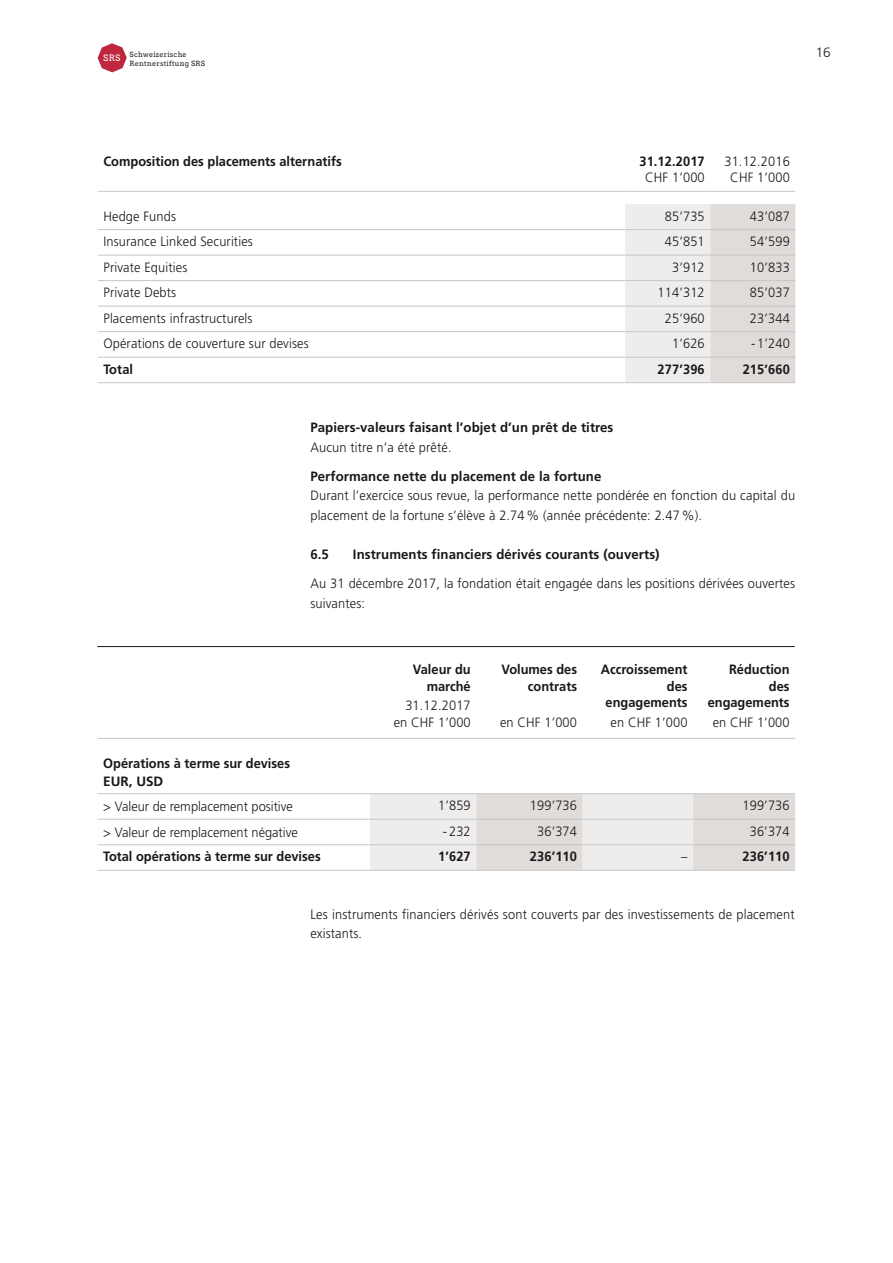
<style>
.page{position:relative;width:893px;height:1263px;background:#fff}
.page>*{position:absolute;margin:0;border:0;box-sizing:border-box;transform-origin:0 0}
.t1{font:300 13.5px/19.5px "Frutiger LT";letter-spacing:.01em;color:#1a171c;scale:.95 1}
.t2{font:700 13.5px/16.5px "Frutiger LT";color:#1a171c;text-align:right;scale:.95 1}
.t3{font:700 13.5px "Frutiger LT";color:#1a171c}
.t4{font:300 13.5px "Frutiger LT";letter-spacing:.01em;color:#1a171c}
.t5{font:8.85px "Arvo";color:#fff}
.t6{font:7.2px "Arvo";letter-spacing:.03em;color:#1b1d1d}
</style>
<div class="page">
<svg style="left:98px;top:43px;width:29px;height:29px"></svg>
<svg style="left:625px;top:204px;width:170px;height:178px;background:#e6e4e2"></svg>
<hr style="left:98px;top:191px;width:527px;height:1px;background:#c6c7c9">
<hr style="left:625px;top:191px;width:85px;height:1px;background:#c6c7c9">
<hr style="left:710px;top:191px;width:85px;height:1px;background:#c6c7c9">
<hr style="left:98px;top:229px;width:527px;height:1px;background:#c6c7c9">
<hr style="left:98px;top:255px;width:527px;height:1px;background:#c6c7c9">
<hr style="left:98px;top:306px;width:527px;height:1px;background:#c6c7c9">
<hr style="left:98px;top:280px;width:527px;height:1px;background:#c6c7c9">
<hr style="left:98px;top:331px;width:527px;height:1px;background:#c6c7c9">
<hr style="left:98px;top:357px;width:527px;height:1px;background:#c6c7c9">
<hr style="left:98px;top:382px;width:527px;height:1px;background:#c6c7c9">
<hr style="left:625px;top:229px;width:85px;height:1px;background:#c6c7c9">
<hr style="left:710px;top:229px;width:85px;height:1px;background:#c6c7c9">
<hr style="left:625px;top:255px;width:85px;height:1px;background:#c6c7c9">
<hr style="left:710px;top:255px;width:85px;height:1px;background:#c6c7c9">
<hr style="left:625px;top:280px;width:85px;height:1px;background:#c6c7c9">
<hr style="left:710px;top:280px;width:85px;height:1px;background:#c6c7c9">
<hr style="left:625px;top:306px;width:85px;height:1px;background:#c6c7c9">
<hr style="left:710px;top:306px;width:85px;height:1px;background:#c6c7c9">
<hr style="left:625px;top:331px;width:85px;height:1px;background:#c6c7c9">
<hr style="left:710px;top:331px;width:85px;height:1px;background:#c6c7c9">
<hr style="left:625px;top:357px;width:85px;height:1px;background:#c6c7c9">
<hr style="left:710px;top:357px;width:85px;height:1px;background:#c6c7c9">
<hr style="left:625px;top:382px;width:85px;height:1px;background:#c6c7c9">
<hr style="left:710px;top:382px;width:85px;height:1px;background:#c6c7c9">
<svg style="left:370px;top:794px;width:425px;height:76px;background:#e6e4e2"></svg>
<hr style="left:98px;top:738px;width:272px;height:1px;background:#c6c7c9">
<hr style="left:370px;top:738px;width:106px;height:1px;background:#c6c7c9">
<hr style="left:476px;top:738px;width:107px;height:1px;background:#c6c7c9">
<hr style="left:583px;top:738px;width:110px;height:1px;background:#c6c7c9">
<hr style="left:693px;top:738px;width:102px;height:1px;background:#c6c7c9">
<hr style="left:98px;top:793px;width:272px;height:1px;background:#c6c7c9">
<hr style="left:370px;top:793px;width:106px;height:1px;background:#c6c7c9">
<hr style="left:476px;top:793px;width:107px;height:1px;background:#c6c7c9">
<hr style="left:583px;top:793px;width:110px;height:1px;background:#c6c7c9">
<hr style="left:693px;top:793px;width:102px;height:1px;background:#c6c7c9">
<hr style="left:98px;top:819px;width:272px;height:1px;background:#c6c7c9">
<hr style="left:370px;top:819px;width:106px;height:1px;background:#c6c7c9">
<hr style="left:476px;top:819px;width:107px;height:1px;background:#c6c7c9">
<hr style="left:583px;top:819px;width:110px;height:1px;background:#c6c7c9">
<hr style="left:693px;top:819px;width:102px;height:1px;background:#c6c7c9">
<hr style="left:98px;top:844px;width:272px;height:1px;background:#c6c7c9">
<hr style="left:370px;top:844px;width:106px;height:1px;background:#c6c7c9">
<hr style="left:476px;top:844px;width:107px;height:1px;background:#c6c7c9">
<hr style="left:583px;top:844px;width:110px;height:1px;background:#c6c7c9">
<hr style="left:693px;top:844px;width:102px;height:1px;background:#c6c7c9">
<hr style="left:98px;top:870px;width:272px;height:1px;background:#c6c7c9">
<hr style="left:370px;top:870px;width:106px;height:1px;background:#c6c7c9">
<hr style="left:476px;top:870px;width:107px;height:1px;background:#c6c7c9">
<hr style="left:583px;top:870px;width:110px;height:1px;background:#c6c7c9">
<hr style="left:693px;top:870px;width:102px;height:1px;background:#c6c7c9">
<hr style="left:97px;top:646px;width:698px;height:1px;background:#1a171c">
<p class="t5" style="left:103px;top:53px;width:19px">SRS</p>
<p class="t6" style="left:130px;top:51px;width:59px">Schweizerische</p>
<p class="t4" style="left:816px;top:45px;width:16px">16</p>
<p class="t6" style="left:130px;top:59px;width:77px">Rentnerstiftung SRS</p>
<p class="t2" style="left:103px;top:153px;width:252px">Composition des placements alternatifs</p>
<p class="t2" style="left:639px;top:153px;width:70px">31.12.2017</p>
<p class="t1" style="left:645px;top:168px;width:64px">CHF 1’000</p>
<p class="t1" style="left:724px;top:153px;width:70px;line-height:16.5px;text-align:center">31.12.2016<br>CHF 1’000</p>
<p class="t1" style="left:103px;top:207px;width:78px">Hedge Funds</p>
<p class="t1" style="left:665px;top:207px;width:43px">85’735</p>
<p class="t1" style="left:750px;top:207px;width:43px">43’087</p>
<p class="t1" style="left:103px;top:232px;width:159px">Insurance Linked Securities</p>
<p class="t1" style="left:665px;top:232px;width:43px">45’851</p>
<p class="t1" style="left:750px;top:232px;width:43px">54’599</p>
<p class="t1" style="left:103px;top:258px;width:90px">Private Equities</p>
<p class="t1" style="left:672px;top:258px;width:36px">3’912</p>
<p class="t1" style="left:750px;top:258px;width:43px">10’833</p>
<p class="t1" style="left:103px;top:283px;width:78px">Private Debts</p>
<p class="t1" style="left:658px;top:283px;width:51px">114’312</p>
<p class="t1" style="left:750px;top:283px;width:43px">85’037</p>
<p class="t1" style="left:103px;top:309px;width:158px">Placements infrastructurels</p>
<p class="t1" style="left:665px;top:309px;width:43px">25’960</p>
<p class="t1" style="left:750px;top:309px;width:43px">23’344</p>
<p class="t1" style="left:103px;top:334px;width:218px">Opérations de couverture sur devises</p>
<p class="t1" style="left:672px;top:334px;width:36px">1’626</p>
<p class="t1" style="left:751px;top:334px;width:42px">- 1’240</p>
<p class="t2" style="left:103px;top:361px;width:33px">Total</p>
<p class="t2" style="left:658px;top:361px;width:51px">277’396</p>
<p class="t2" style="left:743px;top:361px;width:51px">215’660</p>
<p class="t3" style="left:310px;top:420px;width:305px">Papiers-valeurs faisant l’objet d’un prêt de titres</p>
<p class="t1" style="left:310px;top:437px;width:150px">Aucun titre n’a été prêté.</p>
<p class="t3" style="left:310px;top:468px;width:293px">Performance nette du placement de la fortune</p>
<p class="t1" style="left:310px;top:486px;width:512px">Durant l’exercice sous revue, la performance nette pondérée en fonction du capital du placement de la fortune s’élève à 2.74% (année précédente: 2.47%).</p>
<p class="t3" style="left:310px;top:546px;width:20px">6.5</p>
<p class="t3" style="left:353px;top:546px;width:308px">Instruments financiers dérivés courants (ouverts)</p>
<p class="t1" style="left:310px;top:574px;width:512px">Au 31 décembre 2017, la fondation était engagée dans les positions dérivées ouvertes suivantes:</p>
<p class="t2" style="left:413px;top:661px;width:62px">Valeur du marché</p>
<p class="t1" style="left:394px;top:698px;width:83px;line-height:16.5px;text-align:right">31.12.2017 en CHF 1’000</p>
<p class="t2" style="left:501px;top:661px;width:81px">Volumes des contrats</p>
<p class="t1" style="left:500px;top:713px;width:83px">en CHF 1’000</p>
<p class="t2" style="left:601px;top:661px;width:93px">Accroissement des engagements</p>
<p class="t1" style="left:611px;top:713px;width:83px">en CHF 1’000</p>
<p class="t2" style="left:708px;top:661px;width:88px">Réduction des engagements</p>
<p class="t1" style="left:713px;top:713px;width:83px">en CHF 1’000</p>
<p class="t2" style="left:103px;top:754px;width:198px;line-height:18px;text-align:left">Opérations à terme sur devises<br>EUR, USD</p>
<p class="t1" style="left:103px;top:797px;width:201px">&gt; Valeur de remplacement positive</p>
<p class="t1" style="left:438px;top:796px;width:36px">1’859</p>
<p class="t1" style="left:530px;top:796px;width:51px">199’736</p>
<p class="t1" style="left:742px;top:796px;width:51px">199’736</p>
<p class="t1" style="left:103px;top:822px;width:206px">&gt; Valeur de remplacement négative</p>
<p class="t1" style="left:443px;top:822px;width:31px">- 232</p>
<p class="t1" style="left:537px;top:822px;width:43px">36’374</p>
<p class="t1" style="left:750px;top:822px;width:43px">36’374</p>
<p class="t2" style="left:103px;top:848px;width:230px">Total opérations à terme sur devises</p>
<p class="t2" style="left:438px;top:848px;width:36px">1’627</p>
<p class="t2" style="left:530px;top:848px;width:51px">236’110</p>
<p class="t1" style="left:681px;top:847px;width:8px">–</p>
<p class="t2" style="left:742px;top:848px;width:51px">236’110</p>
<p class="t1" style="left:310px;top:905px;width:511px">Les instruments financiers dérivés sont couverts par des investissements de placement existants.</p>
</div>
